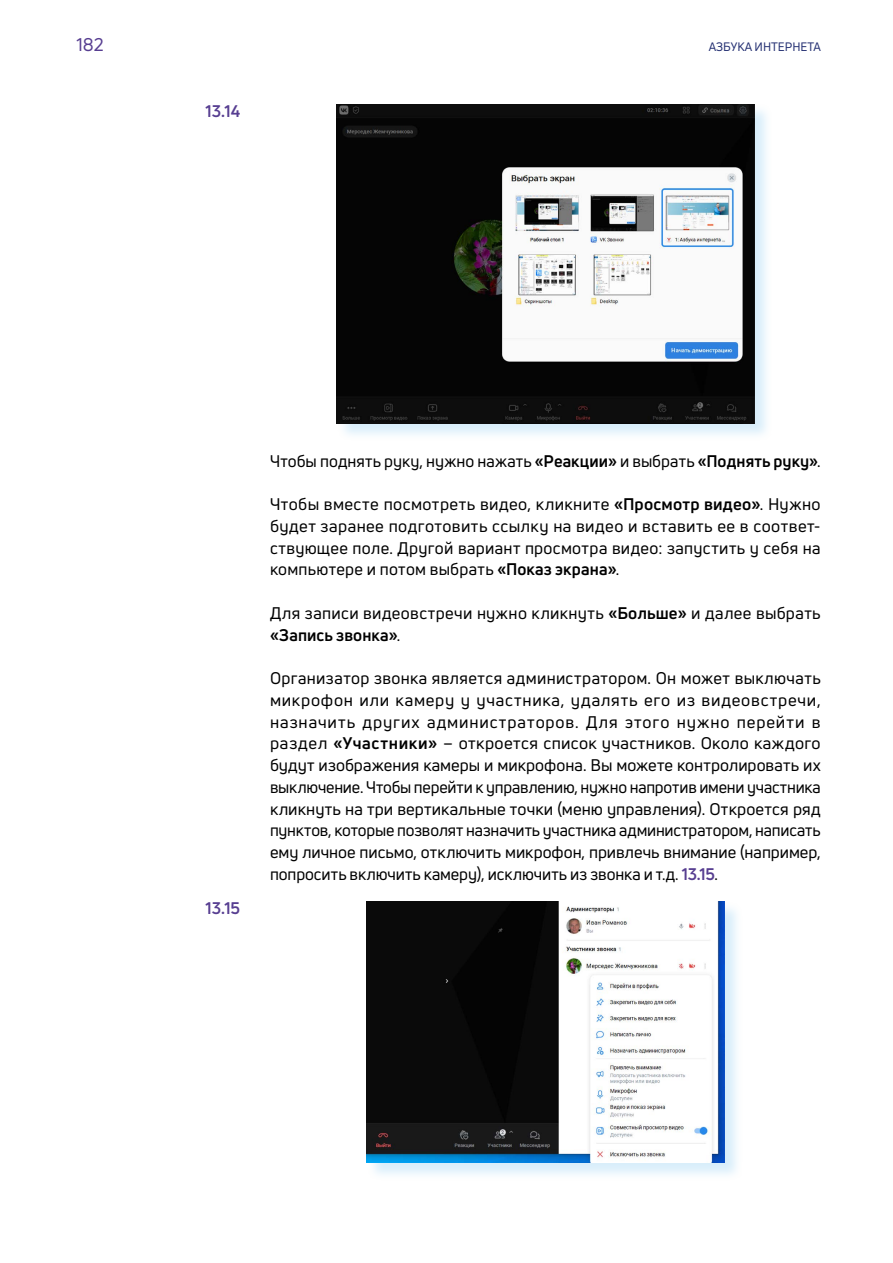
<style>
.page{position:relative;width:893px;height:1263px;background:#fff}
.page>*{position:absolute;margin:0;border:0;box-sizing:border-box;transform-origin:0 0}
.t1{font:18px "Uni Neue";color:#573e91}
.t2{font:16.5px/21.8px "Uni Neue";letter-spacing:.015em;color:#000;text-align:justify}
.t3{font:700 16.5px "Uni Neue";letter-spacing:.005em;color:#573e91}
.t4{font:12px "Uni Neue";color:#243072}
.s1{font-weight:700}
.s2{font-weight:700;color:#573e91}
</style>
<div class="page">
<div style="left:337px;top:103px;width:436px;height:338px;background:#91cff3;opacity:.35"></div>
<img style="left:336px;top:104px;width:418px;height:319px">
<div style="left:367px;top:901px;width:376px;height:280px;background:#91cff3;opacity:.35"></div>
<img style="left:366px;top:902px;width:359px;height:261px">
<p class="t1" style="left:77px;top:33px;width:29px">182</p>
<p class="t4" style="left:709px;top:39px;width:114px">АЗБУКА ИНТЕРНЕТА</p>
<p class="t3" style="left:205px;top:100px;width:36px">13.14</p>
<p class="t3" style="left:205px;top:898px;width:36px">13.15</p>
<p class="t2" style="left:270px;top:450px;width:552px">Чтобы поднять руку, нужно нажать <span class="s1">«Реакции»</span> и выбрать <span class="s1">«Поднять руку»</span>.</p>
<p class="t2" style="left:270px;top:493px;width:552px">Чтобы вместе посмотреть видео, кликните <span class="s1">«Просмотр видео»</span>. Нужно будет заранее подготовить ссылку на видео и вставить ее в соответ&shy;ствующее поле. Другой вариант просмотра видео: запустить у себя на компьютере и потом выбрать <span class="s1">«Показ экрана»</span>.</p>
<p class="t2" style="left:270px;top:602px;width:552px">Для записи видеовстречи нужно кликнуть <span class="s1">«Больше»</span> и далее выбрать <span class="s1">«Запись звонка»</span>.</p>
<p class="t2" style="left:270px;top:667px;width:552px">Организатор звонка является администратором. Он может выключать микрофон или камеру у участника, удалять его из видеовстречи, назначить других администраторов. Для этого нужно перейти в раздел <span class="s1">«Участники»</span> – откроется список участников. Около каждого будут изображения камеры и микрофона. Вы можете контролировать их выключение. Чтобы перейти к управлению, нужно напротив имени участника кликнуть на три вертикальные точки (меню управления). Откроется ряд пунктов, которые позволят назначить участника администратором, написать ему личное письмо, отключить микрофон, привлечь внимание (например, попросить включить камеру), исключить из звонка и т.д. <span class="s2">13.15</span>.</p>
</div>
